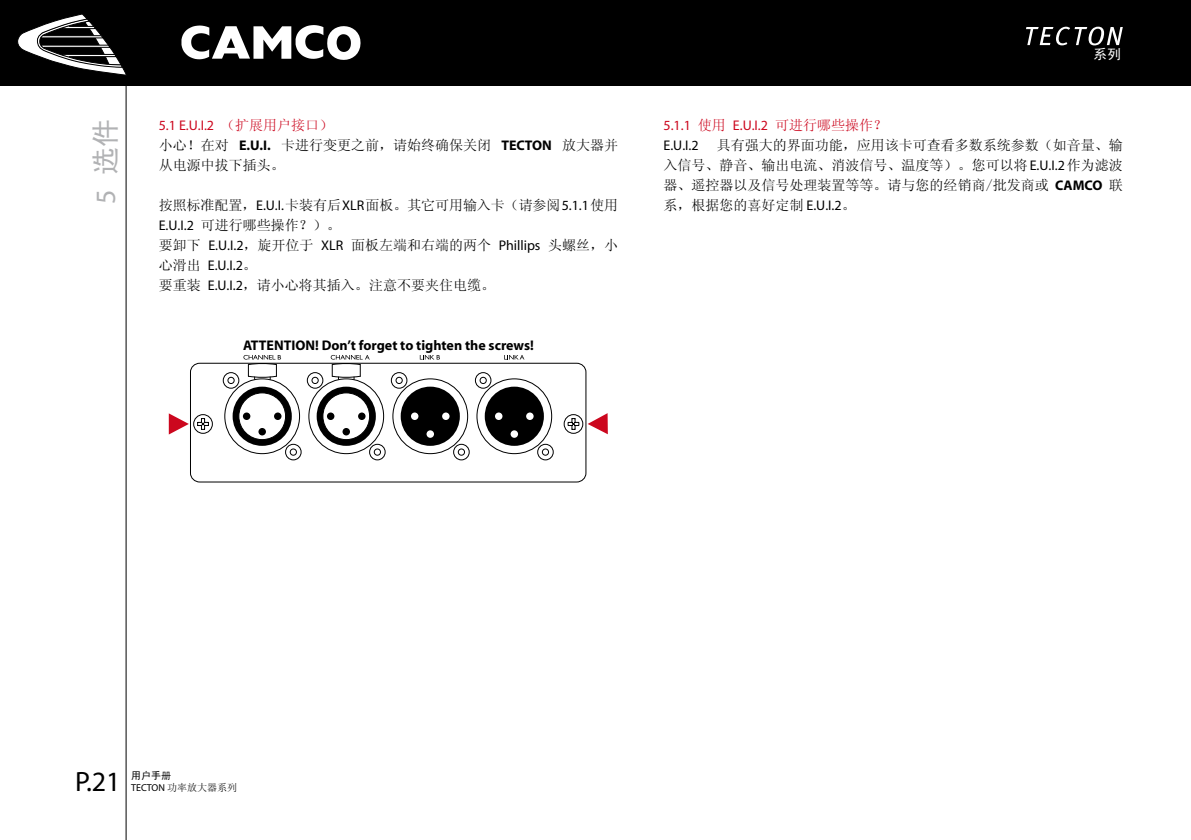
<style>
.page{position:relative;width:1191px;height:840px;background:#fff}
.page>*{position:absolute;margin:0;border:0;box-sizing:border-box;transform-origin:0 0}
.t1{font:28px "Myriad";color:#000}
.t2{font:28px "Sim Hei";color:#b1b2b4}
.t3{font:14px/20px "Sim Sun";color:#000}
.t4{font:14px/20px "Myriad";color:#cc071e}
.t5{font:700 14px "Myriad";color:#000}
.t6{font:14px "Myriad";color:#000}
.t7{font:14px "Sim Hei";color:#fff}
.t8{font:10px "Sim Sun";color:#000}
.t9{font:10px "Sim Hei";color:#000}
.s1{font-family:"Myriad"}
.s2{font-family:"Sim Sun"}
.s3{font-family:"Myriad";font-weight:700}
.s4{color:#000}
</style>
<div class="page">
<svg style="left:169px;top:355px;width:439px;height:105px"></svg>
<div style="left:0;top:0;width:1191px;height:85px;background:#000"></div>
<svg style="left:181px;top:25px;width:179px;height:35px"></svg>
<hr style="left:126px;top:0;width:1px;height:839px;background:#000">
<svg style="left:1026px;top:27px;width:96px;height:18px"></svg>
<svg style="left:17px;top:14px;width:109px;height:61px"></svg>
<h1 class="t2" style="left:91px;top:203px;width:86px;rotate:-90deg"><span class="s1">5</span> 选件</h1>
<p class="t4" style="left:159px;top:115px;width:176px">5.1 E.U.I.2 <span class="s2">（扩展用户接口）</span></p>
<p class="t3" style="left:159px;top:135px;width:461px">小心！在对 <span class="s3">E.U.I.</span> 卡进行变更之前，请始终确保关闭 <span class="s3">TECTON</span> 放大器并从电源中拔下插头。</p>
<p class="t3" style="left:159px;top:195px;width:461px">按照标准配置，<span class="s1">E.U.I.</span> 卡装有后 <span class="s1">XLR</span> 面板。其它可用输入卡（请参阅 <span class="s1">5.1 .1</span> 使用<br><span class="s1">E.U.I.2</span> 可进行哪些操作？）。<br>要卸下 <span class="s1">E.U.I.2</span>，旋开位于 <span class="s1">XLR</span> 面板左端和右端的两个 <span class="s1">Phillips</span> 头螺丝，小</p>
<p class="t6" style="left:159px;top:258px;width:100px"><span class="s2">心滑出</span> E.U.I.2<span class="s2">。</span></p>
<p class="t3" style="left:159px;top:275px;width:338px">要重装 <span class="s1">E.U.I.2</span>，请小心将其插入。注意不要夹住电缆。</p>
<p class="t5" style="left:243px;top:338px;width:292px">ATTENTION! Don’t forget to tighten the screws!</p>
<p class="t7" style="left:1093px;top:47px;width:29px">系列</p>
<p class="t4" style="left:663px;top:115px;width:225px">5.1 .1 <span class="s2">使用</span> E.U.I.2 <span class="s2">可进行哪些操作？<br></span><span class="s4">E.U.I.2</span></p>
<p class="t3" style="left:663px;top:135px;width:461px;text-align:justify;text-indent:53px">具有强大的界面功能，应用该卡可查看多数系统参数（如音量、输入信号、静音、输出电流、消波信号、温度等）。您可以将 <span class="s1">E.U.I.2</span> 作为滤波器、遥控器以及信号处理装置等等。请与您的经销商/批发商或 <span class="s3">CAMCO</span> 联系，根据您的喜好定制 <span class="s1">E.U.I.2</span>。</p>
<p class="t9" style="left:131px;top:770px;width:41px">用户手册</p>
<h1 class="t1" style="left:75px;top:767px;width:39px">P.21</h1>
<p class="t8" style="left:131px;top:782px;width:107px"><span class="s1">TECTON</span> 功率放大器系列</p>
</div>
